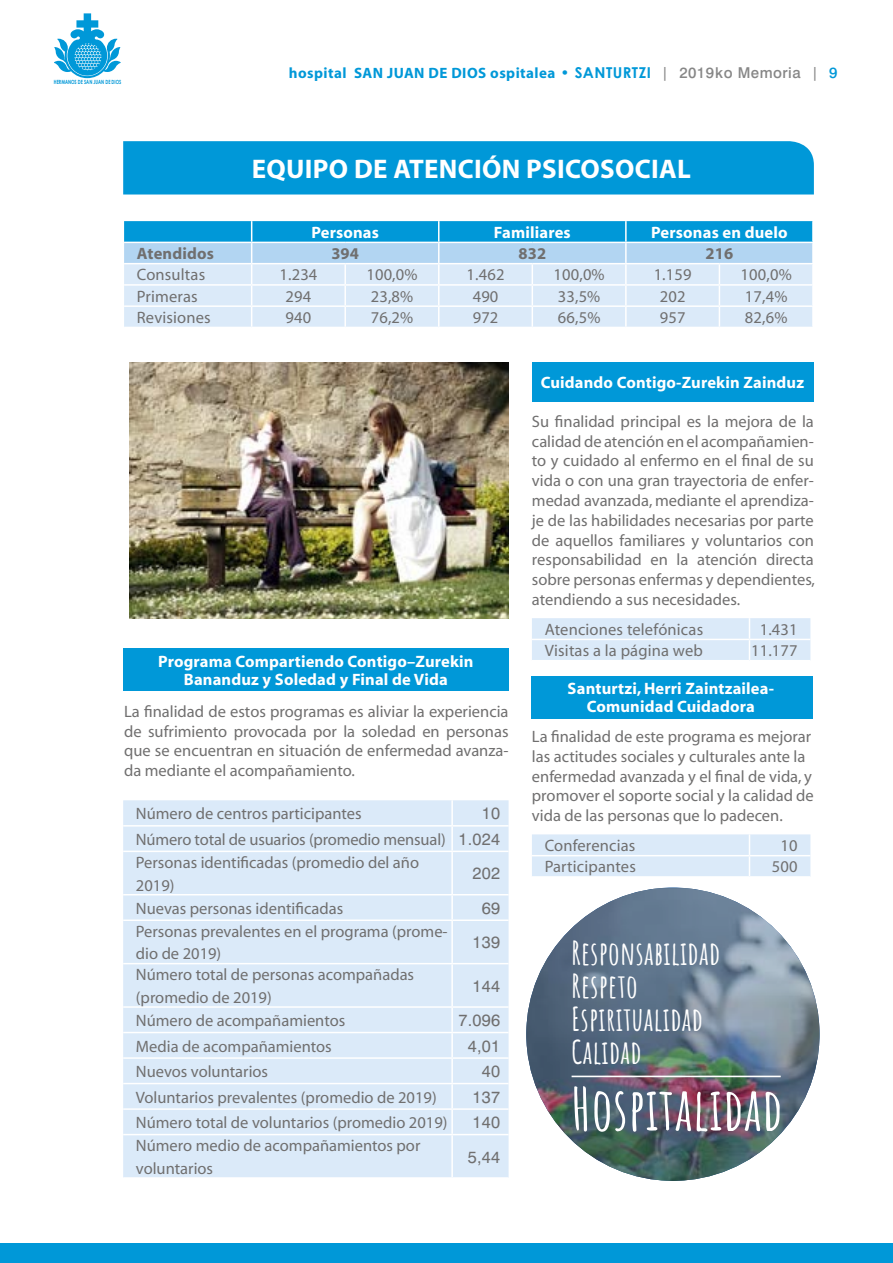
<style>
.page{position:relative;width:893px;height:1263px;background:#fff}
.page>*{position:absolute;margin:0;border:0;box-sizing:border-box;transform-origin:0 0}
.t1{font:700 58.65px "Amatic SC";letter-spacing:.01em;color:#fff}
.t2{font:700 32.1px/33px "Amatic SC";letter-spacing:.01em;color:#fff}
.t3{font:700 27px "Myriad";letter-spacing:.01em;color:#fff}
.t4{font:16.5px/19.8px "Myriad";color:#706f6f}
.t5{font:700 16.5px/18px "Myriad";letter-spacing:.01em;color:#fff;text-align:center}
.t6{font:16.5px "Swiss 721 BT";letter-spacing:.01em;color:#706f6f}
.t7{font:700 16.5px "Myriad";letter-spacing:.01em;color:#706f6f}
.t8{font:700 15px "Myriad";letter-spacing:.03em;color:#0098d8}
.t9{font:700 5.7px "Century Gothic";color:#0098d8;scale:.72 1}
.s1{font-family:"Century Gothic"}
.s2{font-family:"Century Gothic";color:#878787}
.s3{font-family:"Swiss 721 BT";font-weight:500;color:#878787}
.s4{font-family:"Swiss 721 BT";font-weight:500}
.s5{font-family:"Swiss 721 BT"}
</style>
<div class="page">
<svg style="left:54px;top:13px;width:67px;height:66px"></svg>
<div style="left:0;top:1244px;width:893px;height:19px;background:#0098d8"></div>
<div style="left:123px;top:141px;width:691px;height:53px;background:#0098d8"></div>
<svg style="left:124px;top:221px;width:689px;height:106px;background:#abd7f1"></svg>
<hr style="left:812px;top:307px;width:2px;height:20px;background:#fff">
<div style="left:532px;top:618px;width:278px;height:42px;background:#dbeaf9"></div>
<div style="left:123px;top:800px;width:386px;height:377px;background:#dbeaf9"></div>
<hr style="left:451px;top:800px;width:2px;height:25px;background:#fff">
<hr style="left:123px;top:825px;width:329px;height:1px;background:#fff">
<hr style="left:452px;top:825px;width:57px;height:1px;background:#fff">
<hr style="left:451px;top:826px;width:2px;height:25px;background:#fff">
<hr style="left:123px;top:851px;width:329px;height:1px;background:#fff">
<hr style="left:452px;top:851px;width:57px;height:1px;background:#fff">
<hr style="left:451px;top:852px;width:2px;height:42px;background:#fff">
<hr style="left:123px;top:894px;width:329px;height:1px;background:#fff">
<hr style="left:452px;top:894px;width:57px;height:1px;background:#fff">
<hr style="left:451px;top:895px;width:2px;height:24px;background:#fff">
<hr style="left:123px;top:919px;width:329px;height:2px;background:#fff">
<hr style="left:452px;top:919px;width:57px;height:2px;background:#fff">
<hr style="left:451px;top:921px;width:2px;height:42px;background:#fff">
<hr style="left:123px;top:963px;width:329px;height:1px;background:#fff">
<hr style="left:452px;top:963px;width:57px;height:1px;background:#fff">
<hr style="left:451px;top:964px;width:2px;height:42px;background:#fff">
<hr style="left:123px;top:1006px;width:329px;height:2px;background:#fff">
<hr style="left:452px;top:1006px;width:57px;height:2px;background:#fff">
<hr style="left:451px;top:1008px;width:2px;height:24px;background:#fff">
<hr style="left:123px;top:1032px;width:329px;height:1px;background:#fff">
<hr style="left:452px;top:1032px;width:57px;height:1px;background:#fff">
<hr style="left:451px;top:1033px;width:2px;height:24px;background:#fff">
<hr style="left:123px;top:1057px;width:329px;height:2px;background:#fff">
<hr style="left:452px;top:1057px;width:57px;height:2px;background:#fff">
<hr style="left:451px;top:1059px;width:2px;height:24px;background:#fff">
<hr style="left:123px;top:1083px;width:329px;height:1px;background:#fff">
<hr style="left:452px;top:1083px;width:57px;height:1px;background:#fff">
<hr style="left:451px;top:1084px;width:2px;height:24px;background:#fff">
<hr style="left:123px;top:1108px;width:329px;height:2px;background:#fff">
<hr style="left:452px;top:1108px;width:57px;height:2px;background:#fff">
<hr style="left:451px;top:1110px;width:2px;height:24px;background:#fff">
<hr style="left:123px;top:1134px;width:329px;height:1px;background:#fff">
<hr style="left:452px;top:1134px;width:57px;height:1px;background:#fff">
<hr style="left:451px;top:1135px;width:2px;height:42px;background:#fff">
<div style="left:123px;top:648px;width:386px;height:43px;background:#0098d8"></div>
<div style="left:532px;top:363px;width:282px;height:39px;background:#0098d8"></div>
<svg style="left:532px;top:834px;width:278px;height:42px;background:#dceaf9"></svg>
<div style="left:532px;top:676px;width:281px;height:43px;background:#0098d8"></div>
<img style="left:130px;top:363px;width:379px;height:256px">
<img style="left:526px;top:887px;width:293px;height:294px;border-radius:50%">
<hr style="left:572px;top:1075px;width:209px;height:2px;background:#fff">
<p class="t9" style="left:54px;top:78px;width:95px">HERMANOS DE SAN JUAN DE DIOS</p>
<p class="t8" style="left:289px;top:65px;width:550px">hospital SAN JUAN DE DIOS ospitalea <span class="s1">• SANTURTZI</span> <span class="s2">|</span> <span class="s3">2019 ko Memoria</span> <span class="s2">|</span> <span class="s4">9</span></p>
<h3 class="t3" style="left:252px;top:155px;width:440px">EQUIPO DE ATENCIÓN PSICOSOCIAL</h3>
<p class="t5" style="left:311px;top:224px;width:69px">Personas</p>
<p class="t5" style="left:494px;top:224px;width:78px">Familiares</p>
<p class="t5" style="left:651px;top:224px;width:138px">Personas en duelo</p>
<p class="t7" style="left:137px;top:245px;width:79px">Atendidos</p>
<p class="t7" style="left:331px;top:245px;width:29px">394</p>
<p class="t7" style="left:518px;top:245px;width:29px">832</p>
<p class="t7" style="left:705px;top:245px;width:29px">216</p>
<p class="t4" style="left:137px;top:266px;width:70px">Consultas</p>
<p class="t4" style="left:279px;top:266px;width:39px">1.234</p>
<p class="t4" style="left:366px;top:266px;width:53px">100,0%</p>
<p class="t4" style="left:467px;top:266px;width:39px">1.462</p>
<p class="t4" style="left:553px;top:266px;width:53px">100,0%</p>
<p class="t4" style="left:654px;top:266px;width:39px">1.159</p>
<p class="t4" style="left:741px;top:266px;width:53px">100,0%</p>
<p class="t4" style="left:137px;top:287px;width:62px">Primeras</p>
<p class="t4" style="left:286px;top:287px;width:27px">294</p>
<p class="t4" style="left:371px;top:287px;width:44px">23,8%</p>
<p class="t4" style="left:473px;top:287px;width:27px">490</p>
<p class="t4" style="left:558px;top:287px;width:44px">33,5%</p>
<p class="t4" style="left:660px;top:287px;width:27px">202</p>
<p class="t4" style="left:745px;top:287px;width:44px">17,4%</p>
<p class="t4" style="left:137px;top:308px;width:75px">Revisiones</p>
<p class="t4" style="left:286px;top:308px;width:27px">940</p>
<p class="t4" style="left:371px;top:308px;width:44px">76,2%</p>
<p class="t4" style="left:473px;top:308px;width:27px">972</p>
<p class="t4" style="left:558px;top:308px;width:44px">66,5%</p>
<p class="t4" style="left:660px;top:308px;width:27px">957</p>
<p class="t4" style="left:745px;top:308px;width:44px">82,6%</p>
<p class="t5" style="left:541px;top:374px;width:265px">Cuidando Contigo-Zurekin Zainduz</p>
<p class="t4" style="left:532px;top:412px;width:285px;text-align:justify">Su finalidad principal es la mejora de la calidad de atención en el acompañamien&shy;to y cuidado al enfermo en el final de su vida o con una gran trayectoria de enfer&shy;medad avanzada, mediante el aprendiza&shy;je de las habilidades necesarias por parte de aquellos familiares y voluntarios con responsabilidad en la atención directa sobre personas enfermas y dependientes, atendiendo a sus necesidades.</p>
<p class="t5" style="left:158px;top:653px;width:317px">Programa Compartiendo Contigo–Zurekin<br>Bananduz y Soledad y Final de Vida</p>
<p class="t4" style="left:124px;top:702px;width:386px;text-align:justify">La finalidad de estos programas es aliviar la experiencia de sufrimiento provocada por la soledad en personas que se encuentran en situación de enfermedad avanza&shy;da mediante el acompañamiento.</p>
<p class="t4" style="left:136px;top:804px;width:227px">Número de centros participantes</p>
<p class="t6" style="left:482px;top:803px;width:20px">10</p>
<p class="t4" style="left:136px;top:828px;width:366px;line-height:22.8px">Número total de usuarios (promedio mensual) <span class="s5">1.024<br></span>Personas identificadas (promedio del año<br>2019)</p>
<p class="t6" style="left:473px;top:863px;width:29px">202</p>
<p class="t4" style="left:136px;top:899px;width:209px">Nuevas personas identificadas</p>
<p class="t6" style="left:482px;top:898px;width:20px">69</p>
<p class="t4" style="left:136px;top:921px;width:313px;line-height:22.5px">Personas prevalentes en el programa (prome&shy;dio de 2019)</p>
<p class="t6" style="left:473px;top:932px;width:29px">139</p>
<p class="t4" style="left:136px;top:964px;width:280px;line-height:22.5px">Número total de personas acompañadas (promedio de 2019)</p>
<p class="t6" style="left:473px;top:976px;width:29px">144</p>
<p class="t4" style="left:136px;top:1011px;width:211px">Número de acompañamientos</p>
<p class="t6" style="left:459px;top:1010px;width:43px">7.096</p>
<p class="t4" style="left:136px;top:1037px;width:197px">Media de acompañamientos</p>
<p class="t6" style="left:468px;top:1036px;width:34px">4,01</p>
<p class="t4" style="left:136px;top:1062px;width:134px">Nuevos voluntarios</p>
<p class="t6" style="left:482px;top:1061px;width:20px">40</p>
<p class="t4" style="left:136px;top:1088px;width:302px">Voluntarios prevalentes (promedio de 2019)</p>
<p class="t6" style="left:473px;top:1087px;width:29px">137</p>
<p class="t4" style="left:136px;top:1113px;width:313px">Número total de voluntarios (promedio 2019)</p>
<p class="t6" style="left:473px;top:1112px;width:29px">140</p>
<p class="t4" style="left:136px;top:1135px;width:286px;line-height:22.5px">Número medio de acompañamientos por voluntarios</p>
<p class="t6" style="left:468px;top:1147px;width:34px">5,44</p>
<p class="t4" style="left:545px;top:620px;width:160px">Atenciones telefónicas</p>
<p class="t4" style="left:760px;top:620px;width:39px">1.431</p>
<p class="t4" style="left:545px;top:641px;width:160px">Visitas a la página web</p>
<p class="t4" style="left:751px;top:641px;width:48px">11.177</p>
<p class="t5" style="left:568px;top:680px;width:208px">Santurtzi, Herri Zaintzailea-<br>Comunidad Cuidadora</p>
<p class="t4" style="left:532px;top:727px;width:283px">La finalidad de este programa es mejorar las actitudes sociales y culturales ante la enfermedad avanzada y el final de vida, y promover el soporte social y la calidad de vida de las personas que lo padecen.</p>
<p class="t4" style="left:545px;top:836px;width:92px">Conferencias</p>
<p class="t4" style="left:781px;top:836px;width:19px">10</p>
<p class="t4" style="left:545px;top:858px;width:93px">Participantes</p>
<p class="t4" style="left:772px;top:858px;width:27px">500</p>
<h2 class="t2" style="left:572px;top:935px;width:150px">Responsabilidad<br>Respeto<br>Espiritualidad<br>Calidad</h2>
<h1 class="t1" style="left:572px;top:1064px;width:212px">Hospitalidad</h1>
</div>
